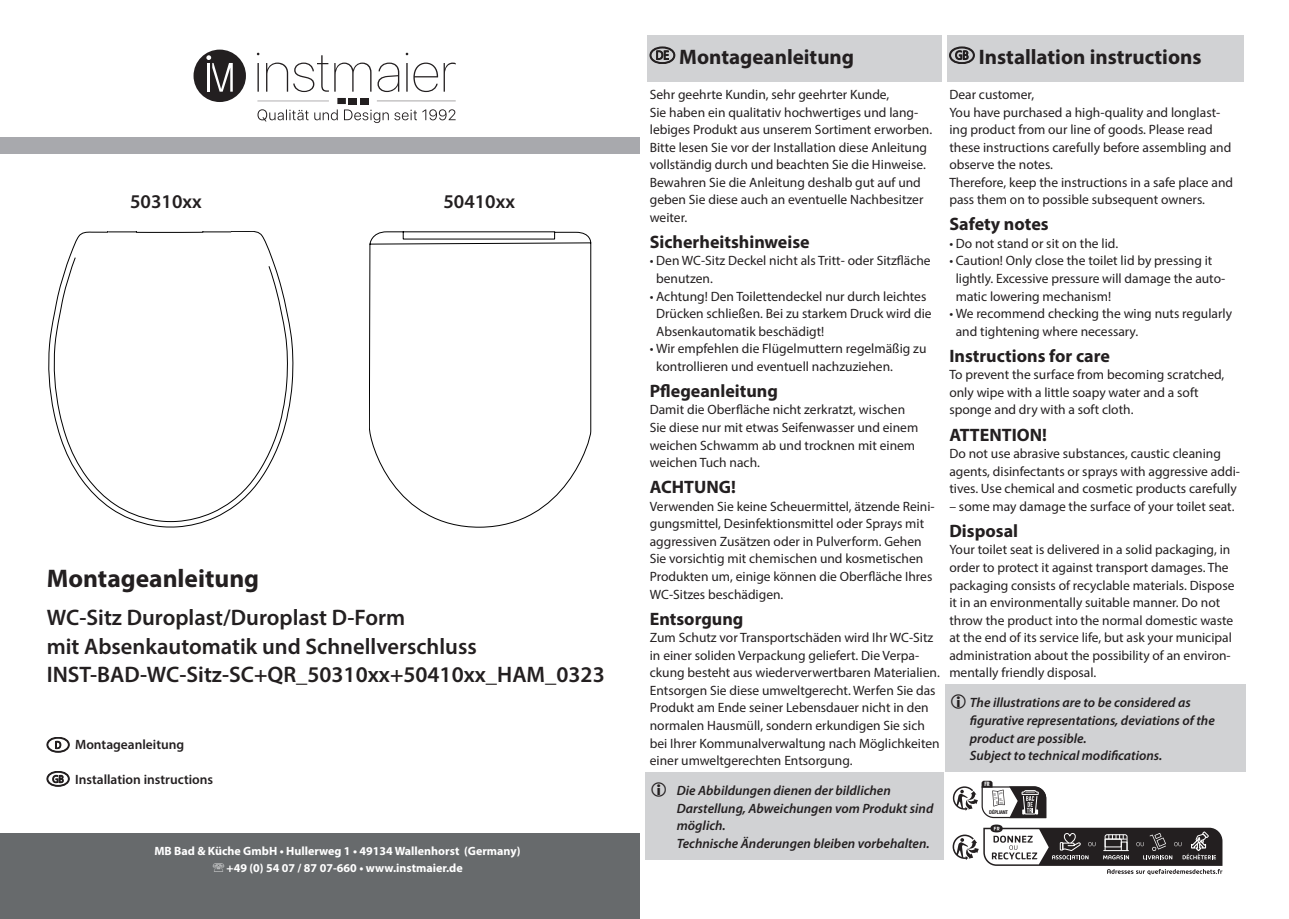
<style>
.page{position:relative;width:1289px;height:919px;background:#fff}
.page>*{position:absolute;margin:0;border:0;box-sizing:border-box;transform-origin:0 0}
.t1{font:700 25.5px "Myriad Pro";color:#231f20}
.t2{font:600 22.5px/28.8px "Myriad Pro";color:#231f20}
.t3{font:700 21px "Myriad Pro";color:#231f20}
.t4{font:600 19.5px "Myriad Pro";color:#231f20}
.t5{font:700 18px "Myriad Pro";color:#231f20}
.t6{font:13.5px/17.5px "Myriad Pro";color:#231f20}
.t7{font:italic 600 13.5px/17.5px "Myriad Pro";color:#231f20}
.t8{font:600 13.5px "Myriad Pro";color:#231f20}
.t9{font:700 12px/17.5px "Myriad Pro";color:#fff}
.t10{font:700 6px "Flama Condensed";color:#fff}
.t11{font:700 condensed 5.1px "Helvetica Neue";letter-spacing:-.03em;color:#231f20}
.s1{font-family:"Futura";font-weight:400;font-size:10.65px}
</style>
<div class="page">
<div style="left:0;top:137px;width:639px;height:17px;background:#a8a9ad"></div>
<div style="left:193px;top:50px;width:53px;height:52px;background:#231f20;border-radius:50%"></div>
<hr style="left:257px;top:63px;width:2px;height:29px;background:#231f20">
<svg style="left:266px;top:55px;width:105px;height:37px"></svg>
<svg style="left:377px;top:63px;width:22px;height:29px"></svg>
<svg style="left:406px;top:63px;width:1px;height:29px"></svg>
<svg style="left:413px;top:63px;width:42px;height:29px"></svg>
<svg style="left:206px;top:55px;width:27px;height:37px"></svg>
<svg style="left:257px;top:98px;width:198px;height:25px"></svg>
<div style="left:348px;top:98px;width:9px;height:6px;background:#231f20"></div>
<div style="left:360px;top:98px;width:8px;height:6px;background:#231f20"></div>
<div style="left:0;top:833px;width:639px;height:85px;background:#676a6c"></div>
<div style="left:647px;top:35px;width:294px;height:47px;background:#d1d2d4"></div>
<div style="left:645px;top:772px;width:299px;height:87px;background:#d1d2d4"></div>
<svg style="left:649px;top:47px;width:26px;height:17px"></svg>
<div style="left:947px;top:35px;width:296px;height:47px;background:#d1d2d4"></div>
<div style="left:945px;top:684px;width:300px;height:88px;background:#d1d2d4"></div>
<svg style="left:949px;top:47px;width:25px;height:17px"></svg>
<svg style="left:48px;top:231px;width:245px;height:296px"></svg>
<svg style="left:53px;top:257px;width:235px;height:265px"></svg>
<svg style="left:108px;top:231px;width:29px;height:1px"></svg>
<svg style="left:203px;top:231px;width:28px;height:1px"></svg>
<svg style="left:47px;top:737px;width:22px;height:15px"></svg>
<svg style="left:47px;top:771px;width:22px;height:15px"></svg>
<svg style="left:369px;top:231px;width:222px;height:296px"></svg>
<svg style="left:952px;top:780px;width:270px;height:94px"></svg>
<h3 class="t4" style="left:130px;top:189px;width:73px">50310xx</h3>
<h3 class="t4" style="left:443px;top:189px;width:73px">50410xx</h3>
<h1 class="t1" style="left:47px;top:562px;width:214px">Montageanleitung</h1>
<h2 class="t2" style="left:47px;top:602px;width:559px">WC-Sitz Duroplast/Duroplast D-Form<br>mit Absenkautomatik und Schnellverschluss<br>INST-BAD-WC-Sitz-SC+QR_50310xx+50410xx_HAM_0323</h2>
<p class="t8" style="left:55px;top:736px;width:131px"><span class="s1">D</span> Montageanleitung</p>
<p class="t8" style="left:52px;top:771px;width:162px"><span class="s1">GB</span> Installation instructions</p>
<p class="t9" style="left:226px;top:841px;width:295px;text-indent:-72px">MB Bad &amp; Küche GmbH • Hullerweg 1 • 49134 Wallenhorst (Germany) +49 (0) 54 07 / 87 07-660 • www.instmaier.de</p>
<h3 class="t3" style="left:655px;top:43px;width:200px"><sup>DE</sup> Montageanleitung</h3>
<p class="t6" style="left:649px;top:85px;width:284px">Sehr geehrte Kundin, sehr geehrter Kunde,<br>Sie haben ein qualitativ hochwertiges und lang&shy;lebiges Produkt aus unserem Sortiment erworben.<br>Bitte lesen Sie vor der Installation diese Anleitung vollständig durch und beachten Sie die Hinweise.<br>Bewahren Sie die Anleitung deshalb gut auf und geben Sie diese auch an eventuelle Nachbesitzer weiter.</p>
<h3 class="t5" style="left:649px;top:230px;width:161px">Sicherheitshinweise</h3>
<p class="t6" style="left:656px;top:252px;width:276px;text-indent:-6px">• Den WC-Sitz Deckel nicht als Tritt- oder Sitzfläche benutzen.</p>
<p class="t6" style="left:656px;top:287px;width:277px;text-indent:-6px">• Achtung! Den Toilettendeckel nur durch leichtes<br>Drücken schließen. Bei zu starkem Druck wird die<br>Absenkautomatik beschädigt!</p>
<p class="t6" style="left:656px;top:340px;width:272px;text-indent:-6px">• Wir empfehlen die Flügelmuttern regelmäßig zu kontrollieren und eventuell nachzuziehen.</p>
<h3 class="t5" style="left:649px;top:379px;width:130px">Pflegeanleitung</h3>
<p class="t6" style="left:649px;top:401px;width:270px">Damit die Oberfläche nicht zerkratzt, wischen Sie diese nur mit etwas Seifenwasser und einem weichen Schwamm ab und trocknen mit einem weichen Tuch nach.</p>
<h3 class="t5" style="left:649px;top:475px;width:88px">ACHTUNG!</h3>
<p class="t6" style="left:649px;top:497px;width:286px">Verwenden Sie keine Scheuermittel, ätzende Reini&shy;gungsmittel, Desinfektionsmittel oder Sprays mit aggressiven Zusätzen oder in Pulverform. Gehen Sie vorsichtig mit chemischen und kosmetischen Produkten um, einige können die Oberfläche Ihres WC-Sitzes beschädigen.</p>
<h3 class="t5" style="left:649px;top:606px;width:95px">Entsorgung</h3>
<p class="t6" style="left:649px;top:628px;width:291px">Zum Schutz vor Transportschäden wird Ihr WC-Sitz in einer soliden Verpackung geliefert. Die Verpa&shy;ckung besteht aus wiederverwertbaren Materialien.<br>Entsorgen Sie diese umweltgerecht. Werfen Sie das Produkt am Ende seiner Lebensdauer nicht in den normalen Hausmüll, sondern erkundigen Sie sich bei Ihrer Kommunalverwaltung nach Möglichkeiten einer umweltgerechten Entsorgung.</p>
<p class="t7" style="left:676px;top:781px;width:258px">Die Abbildungen dienen der bildlichen Darstellung, Abweichungen vom Produkt sind möglich.<br>Technische Änderungen bleiben vorbehalten.</p>
<h3 class="t3" style="left:955px;top:43px;width:248px"><sup>GB</sup> Installation instructions</h3>
<p class="t6" style="left:949px;top:85px;width:285px">Dear customer,<br>You have purchased a high-quality and longlast&shy;ing product from our line of goods. Please read these instructions carefully before assembling and observe the notes.<br>Therefore, keep the instructions in a safe place and pass them on to possible subsequent owners.</p>
<h3 class="t5" style="left:949px;top:212px;width:101px">Safety notes</h3>
<p class="t6" style="left:949px;top:234px;width:170px">• Do not stand or sit on the lid.</p>
<p class="t6" style="left:955px;top:252px;width:271px;text-indent:-6px">• Caution! Only close the toilet lid by pressing it lightly. Excessive pressure will damage the auto&shy;matic lowering mechanism!</p>
<p class="t6" style="left:955px;top:304px;width:278px;text-indent:-6px">• We recommend checking the wing nuts regularly and tightening where necessary.</p>
<h3 class="t5" style="left:949px;top:344px;width:162px">Instructions for care</h3>
<p class="t6" style="left:949px;top:366px;width:276px">To prevent the surface from becoming scratched, only wipe with a little soapy water and a soft sponge and dry with a soft cloth.</p>
<h3 class="t5" style="left:949px;top:422px;width:99px">ATTENTION!</h3>
<p class="t6" style="left:949px;top:444px;width:292px">Do not use abrasive substances, caustic cleaning agents, disinfectants or sprays with aggressive addi&shy;tives. Use chemical and cosmetic products carefully</p>
<p class="t6" style="left:949px;top:497px;width:287px">– some may damage the surface of your toilet seat.</p>
<h3 class="t5" style="left:949px;top:519px;width:70px">Disposal</h3>
<p class="t6" style="left:949px;top:541px;width:286px">Your toilet seat is delivered in a solid packaging, in order to protect it against transport damages. The packaging consists of recyclable materials. Dispose it in an environmentally suitable manner. Do not throw the product into the normal domestic waste at the end of its service life, but ask your municipal administration about the possibility of an environ&shy;mentally friendly disposal.</p>
<p class="t7" style="left:969px;top:693px;width:246px">The illustrations are to be considered as figurative representations, deviations of the product are possible.<br>Subject to technical modifications.</p>
<p class="t10" style="left:984px;top:780px;width:7px">FR</p>
<p class="t11" style="left:989px;top:808px;width:20px">DÉPLIANT</p>
</div>
